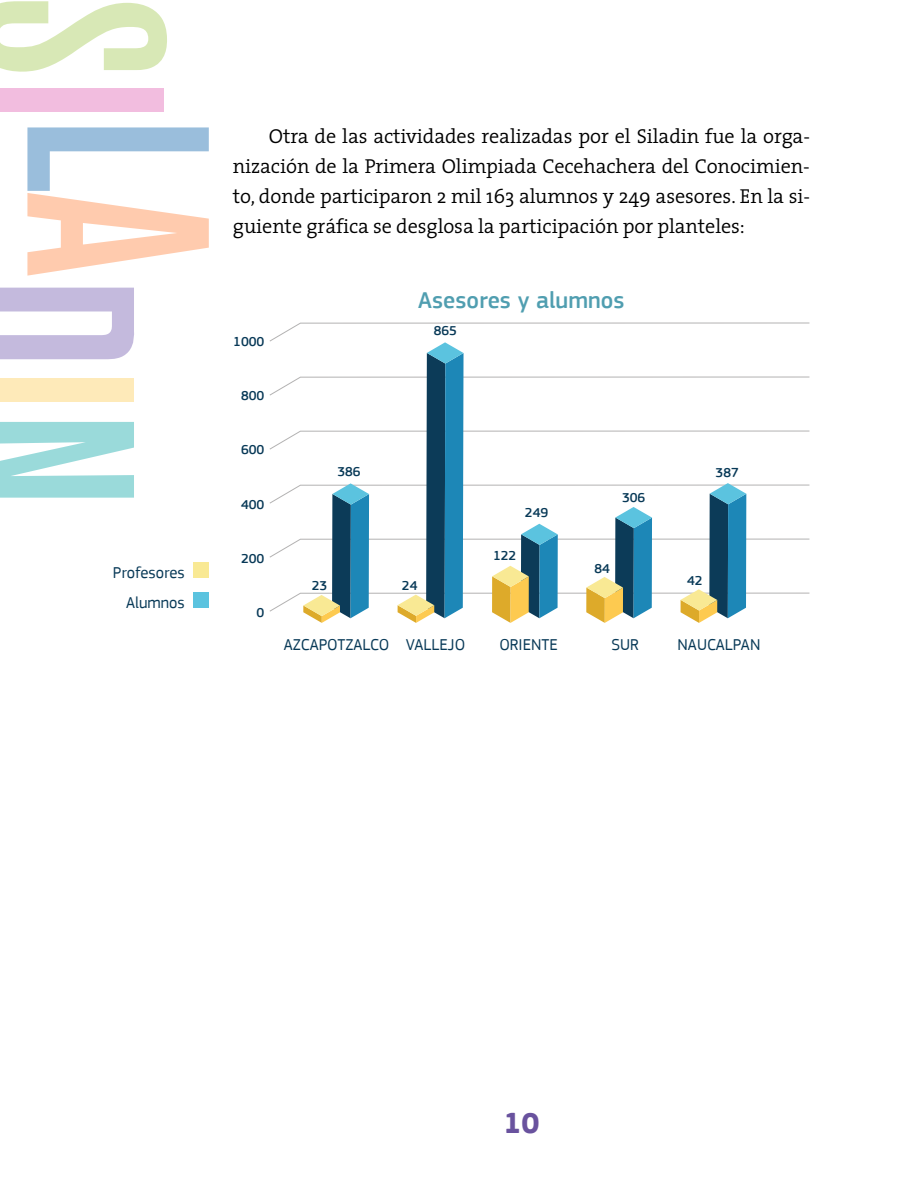
<style>
.page{position:relative;width:915px;height:1191px;background:#fff}
.page>*{position:absolute;margin:0;border:0;box-sizing:border-box;transform-origin:0 0}
.t1{font:700 30px "PF Square Sans Pro";color:#69529e}
.t2{font:500 24px "PF Square Sans Pro";color:#509eb0}
.t3{font:300 20.25px/30px "The Serif";letter-spacing:-.005em;color:#000;text-align:justify}
.t4{font:16.5px/30px "PF Square Sans Pro";color:#083957;text-align:right}
.t5{font:500 13.5px "PF Square Sans Pro";color:#083957}
</style>
<div class="page">
<div style="left:194px;top:562px;width:15px;height:16px;background:#f9e994"></div>
<div style="left:194px;top:592px;width:15px;height:16px;background:#5bc3df"></div>
<svg style="left:269px;top:322px;width:540px;height:301px"></svg>
<svg style="left:0;top:1px;width:167px;height:71px"></svg>
<div style="left:0;top:88px;width:163px;height:24px;background:#f2bddf"></div>
<svg style="left:27px;top:127px;width:182px;height:149px"></svg>
<svg style="left:0;top:288px;width:134px;height:71px"></svg>
<div style="left:0;top:378px;width:134px;height:23px;background:#feeab9"></div>
<svg style="left:0;top:422px;width:134px;height:75px"></svg>
<p class="t4" style="left:113px;top:557px;width:73px">Profesores<br>Alumnos</p>
<p class="t3" style="left:233px;top:120px;width:578px;text-indent:36px">Otra de las actividades realizadas por el Siladin fue la orga&shy;nización de la Primera Olimpiada Cecehachera del Conocimien&shy;to, donde participaron 2 mil 163 alumnos y 249 asesores. En la si&shy;guiente gráfica se desglosa la participación por planteles:</p>
<p class="t2" style="left:418px;top:286px;width:207px">Asesores y alumnos</p>
<p class="t5" style="left:233px;top:334px;width:32px">1000</p>
<p class="t5" style="left:241px;top:388px;width:25px">800</p>
<p class="t5" style="left:241px;top:442px;width:25px">600</p>
<p class="t5" style="left:241px;top:496px;width:25px">400</p>
<p class="t5" style="left:241px;top:550px;width:25px">200</p>
<p class="t5" style="left:256px;top:604px;width:9px">0</p>
<p class="t5" style="left:433px;top:322px;width:25px">865</p>
<p class="t5" style="left:337px;top:464px;width:25px">386</p>
<p class="t5" style="left:312px;top:577px;width:17px">23</p>
<p class="t5" style="left:402px;top:577px;width:17px">24</p>
<p class="t5" style="left:524px;top:505px;width:25px">249</p>
<p class="t5" style="left:493px;top:548px;width:25px">122</p>
<p class="t5" style="left:621px;top:489px;width:25px">306</p>
<p class="t5" style="left:594px;top:560px;width:17px">84</p>
<p class="t5" style="left:715px;top:465px;width:25px">387</p>
<p class="t5" style="left:686px;top:572px;width:17px">42</p>
<p class="t4" style="left:283px;top:630px;width:183px">AZCAPOTZALCO VALLEJO</p>
<p class="t4" style="left:499px;top:630px;width:60px">ORIENTE</p>
<p class="t4" style="left:611px;top:630px;width:29px">SUR</p>
<p class="t4" style="left:677px;top:630px;width:84px">NAUCALPAN</p>
<h1 class="t1" style="left:503px;top:1104px;width:37px">10</h1>
</div>
